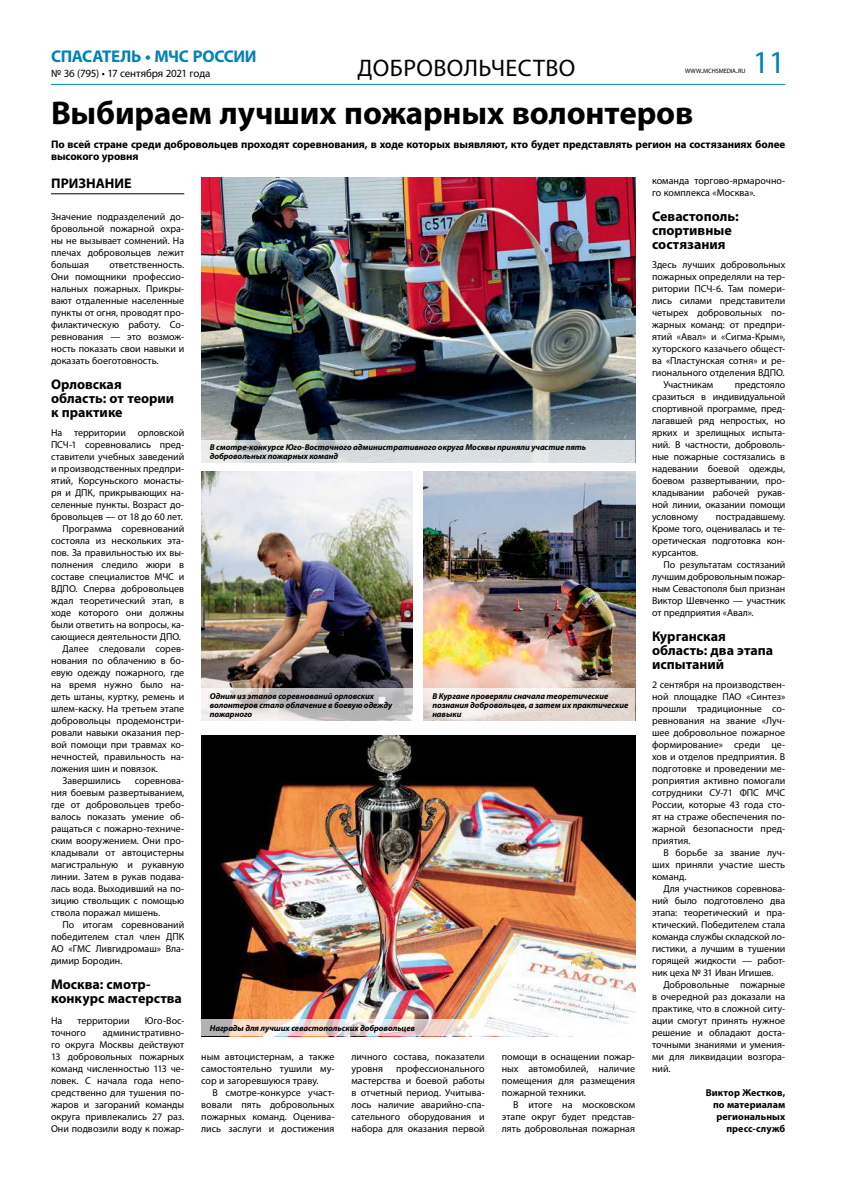
<style>
.page{position:relative;width:842px;height:1191px;background:#fff}
.page>*{position:absolute;margin:0;border:0;box-sizing:border-box;transform-origin:0 0}
.t1{font:700 33px "Myriad Pro";letter-spacing:-.005em;color:#000}
.t2{font:32px "Myriad Pro";color:#0082ba}
.t3{font:24px "Myriad Pro";color:#000}
.t4{font:700 17px "Myriad Pro";letter-spacing:-.02em;color:#0082ba}
.t5{font:700 14px/14px "Myriad Pro";color:#000}
.t6{font:700 11px/12px "Myriad Pro";letter-spacing:-.005em;color:#000}
.t7{font:11px "Myriad Pro";letter-spacing:-.02em;color:#000}
.t8{font:10px/12px "Myriad Pro";color:#000;text-align:justify}
.t9{font:700 10px/12px "Myriad Pro";letter-spacing:.01em;color:#000;text-align:right}
.t10{font:italic 700 8.5px/9px "Myriad Pro";letter-spacing:-.01em;color:#000}
.t11{font:6.3px "Myriad Pro";letter-spacing:-.01em;color:#000}
.s1{font-size:9px}
</style>
<div class="page">
<hr style="left:51px;top:84px;width:734px;height:1px;background:#0087bb">
<hr style="left:51px;top:193px;width:133px;height:1px;background:#000">
<img style="left:424px;top:472px;width:211px;height:216px">
<img style="left:201px;top:472px;width:211px;height:216px">
<img style="left:201px;top:177px;width:434px;height:263px">
<img style="left:201px;top:736px;width:434px;height:283px">
<svg style="left:201px;top:440px;width:434px;height:22px;background:#d9dddf"></svg>
<svg style="left:201px;top:1019px;width:427px;height:17px"></svg>
<svg style="left:201px;top:688px;width:211px;height:32px"></svg>
<svg style="left:424px;top:688px;width:211px;height:32px;background:#ece2dd"></svg>
<h3 class="t4" style="left:51px;top:47px;width:207px">СПАСАТЕЛЬ • МЧС РОССИИ</h3>
<p class="t7" style="left:51px;top:67px;width:161px">№ 36 (795) • 17 сентября 2021 года</p>
<h3 class="t3" style="left:357px;top:53px;width:16px">добровол</h3>
<h3 class="t3" style="left:478px;top:53px;width:28px">ьчество</h3>
<p class="t11" style="left:685px;top:67px;width:62px">WWW<span class="s1">.</span>MCHSMEDIA<span class="s1">.</span>RU</p>
<h1 class="t1" style="left:51px;top:95px;width:644px">Выбираем лучших пожарных волонтеров</h1>
<p class="t6" style="left:51px;top:138px;width:736px">По всей стране среди добровольцев проходят соревнования, в ходе которых выявляют, кто будет представлять регион на состязаниях более высокого уровня</p>
<h3 class="t5" style="left:51px;top:176px;width:82px">ПРИЗНАНИЕ</h3>
<p class="t8" style="left:51px;top:210px;width:135px">Значение подразделений до&shy;бровольной пожарной охра&shy;ны не вызывает сомнений. На плечах добровольцев лежит большая</p>
<h2 class="t2" style="left:753px;top:42px;width:34px">11</h2>
<p class="t8" style="left:652px;top:174px;width:135px">команда торгово-ярмарочно&shy;го комплекса «Москва».</p>
<h3 class="t5" style="left:652px;top:209px;width:88px">Севастополь: спортивные состязания</h3>
<p class="t8" style="left:652px;top:258px;width:135px">Здесь лучших добровольных</p>
<p class="t8" style="left:652px;top:270px;width:135px">пожарных определяли на тер-</p>
<p class="t8" style="left:652px;top:282px;width:135px">ритории ПСЧ-6. Там помери-</p>
<p class="t8" style="left:652px;top:294px;width:135px">лись силами представители</p>
<p class="t8" style="left:652px;top:306px;width:135px">четырех добровольных по-</p>
<p class="t8" style="left:652px;top:318px;width:135px">жарных команд: от предпри-</p>
<p class="t8" style="left:652px;top:330px;width:135px">ятий «Авал» и «Сигма-Крым»,</p>
<p class="t8" style="left:652px;top:342px;width:135px">хуторского казачьего общест-</p>
<p class="t8" style="left:652px;top:354px;width:135px">ва «Пластунская сотня» и ре-</p>
<p class="t8" style="left:652px;top:366px;width:134px">гионального отделения ВДПО.</p>
<p class="t8" style="left:663px;top:378px;width:51px">Участникам</p>
<p class="t8" style="left:51px;top:258px;width:135px;text-indent:58px">ответственность.<br>Они помощники профессио&shy;нальных пожарных. Прикры&shy;вают отдаленные населенные пункты от огня, проводят про&shy;филактическую работу. Со&shy;ревнования — это возмож&shy;ность показать свои навыки и доказать боеготовность.</p>
<h3 class="t5" style="left:51px;top:377px;width:125px">Орловская область: от теории к практике</h3>
<p class="t8" style="left:51px;top:426px;width:135px">На территории орловской</p>
<p class="t8" style="left:51px;top:438px;width:135px">ПСЧ-1 соревновались пред-</p>
<p class="t8" style="left:51px;top:450px;width:135px">ставители учебных заведений</p>
<p class="t8" style="left:51px;top:462px;width:135px">и производственных предпри-</p>
<p class="t8" style="left:51px;top:474px;width:135px">ятий, Корсуньского монасты-</p>
<p class="t8" style="left:51px;top:486px;width:135px">ря и ДПК, прикрывающих на-</p>
<p class="t8" style="left:51px;top:498px;width:135px">селенные пункты. Возраст до-</p>
<p class="t8" style="left:51px;top:510px;width:133px">бровольцев — от 18 до 60 лет.</p>
<p class="t8" style="left:62px;top:522px;width:123px">Программа соревнований</p>
<p class="t8" style="left:51px;top:534px;width:135px">состояла из нескольких эта-</p>
<p class="t8" style="left:51px;top:546px;width:135px">пов. За правильностью их вы-</p>
<p class="t8" style="left:51px;top:558px;width:135px">полнения следило жюри в</p>
<p class="t8" style="left:51px;top:570px;width:135px">составе специалистов МЧС и</p>
<p class="t8" style="left:51px;top:582px;width:135px">ВДПО. Сперва добровольцев</p>
<p class="t8" style="left:51px;top:594px;width:135px">ждал теоретический этап, в</p>
<p class="t8" style="left:51px;top:606px;width:135px">ходе которого они должны</p>
<p class="t8" style="left:51px;top:618px;width:135px">были ответить на вопросы, ка-</p>
<p class="t8" style="left:51px;top:630px;width:132px">сающиеся деятельности ДПО.</p>
<p class="t8" style="left:62px;top:642px;width:123px">Далее следовали сорев-</p>
<p class="t8" style="left:51px;top:654px;width:135px">нования по облачению в бо-</p>
<p class="t8" style="left:51px;top:666px;width:135px">евую одежду пожарного, где</p>
<p class="t8" style="left:51px;top:678px;width:135px">на время нужно было на-</p>
<p class="t8" style="left:51px;top:690px;width:135px">деть штаны, куртку, ремень и</p>
<p class="t8" style="left:51px;top:702px;width:135px">шлем-каску. На третьем этапе</p>
<p class="t8" style="left:51px;top:714px;width:135px">добровольцы продемонстри-</p>
<p class="t8" style="left:51px;top:726px;width:135px">ровали навыки оказания пер-</p>
<p class="t8" style="left:51px;top:738px;width:135px">вой помощи при травмах ко-</p>
<p class="t8" style="left:51px;top:750px;width:135px">нечностей, правильность на-</p>
<p class="t8" style="left:51px;top:762px;width:109px">ложения шин и повязок.</p>
<p class="t8" style="left:62px;top:774px;width:60px">Завершились</p>
<p class="t8" style="left:652px;top:378px;width:135px;text-indent:83px">предстояло сразиться в индивидуальной спортивной программе, пред&shy;лагавшей ряд непростых, но ярких и зрелищных испыта&shy;ний. В частности, доброволь&shy;ные пожарные состязались в надевании боевой одежды, боевом развертывании, про&shy;кладывании рабочей рукав&shy;ной линии, оказании помощи условному</p>
<p class="t10" style="left:210px;top:443px;width:378px">В смотре-конкурсе Юго-Восточного административного округа Москвы приняли участие пять добровольных пожарных команд</p>
<p class="t8" style="left:652px;top:510px;width:135px;text-indent:64px">пострадавшему.<br>Кроме того, оценивалась и те&shy;оретическая подготовка кон&shy;курсантов.</p>
<p class="t8" style="left:652px;top:558px;width:135px;text-indent:11px">По результатам состязаний лучшим добровольным пожар&shy;ным Севастополя был признан Виктор Шевченко — участник от предприятия «Авал».</p>
<h3 class="t5" style="left:652px;top:629px;width:123px">Курганская область: два этапа испытаний</h3>
<p class="t8" style="left:652px;top:678px;width:135px">2 сентября на производствен&shy;ной площадке ПАО «Синтез» прошли традиционные со&shy;ревнования на звание «Луч&shy;шее добровольное пожарное формирование» среди це&shy;хов и отделов предприятия. В подготовке и проведении ме&shy;роприятия активно помогали сотрудники СУ-71 ФПС МЧС России, которые 43 года сто&shy;ят на страже обеспечения по&shy;жарной безопасности пред&shy;приятия.</p>
<p class="t8" style="left:652px;top:846px;width:135px;text-indent:11px">В борьбе за звание луч&shy;ших приняли участие шесть команд.</p>
<p class="t8" style="left:652px;top:882px;width:135px;text-indent:11px">Для участников соревнова&shy;ний было подготовлено два этапа: теоретический и пра&shy;ктический. Победителем стала команда службы складской ло&shy;гистики, а лучшим в тушении горящей жидкости — работ&shy;ник цеха № 31 Иван Игишев.</p>
<p class="t8" style="left:652px;top:978px;width:135px;text-indent:11px">Добровольные пожарные в очередной раз доказали на практике, что в сложной ситу&shy;ации смогут принять нужное решение и обладают доста&shy;точными знаниями и умения&shy;ми для ликвидации возгора&shy;ний.</p>
<p class="t9" style="left:706px;top:1086px;width:81px">Виктор Жестков, по материалам региональных пресс-служб</p>
<p class="t10" style="left:210px;top:691px;width:184px">Одним из этапов соревнований орловских волонтеров стало облачение в боевую одежду пожарного</p>
<p class="t10" style="left:432px;top:691px;width:198px">В Кургане проверяли сначала теоретические познания добровольцев, а затем их практические навыки</p>
<p class="t8" style="left:51px;top:774px;width:135px;text-indent:84px">соревнова&shy;ния боевым развертыванием, где от добровольцев требо&shy;валось показать умение об&shy;ращаться с пожарно-техниче&shy;ским вооружением. Они про&shy;кладывали от автоцистерны магистральную и рукавную линии. Затем в рукав подава&shy;лась вода. Выходивший на по&shy;зицию ствольщик с помощью ствола поражал мишень.</p>
<p class="t8" style="left:51px;top:918px;width:135px;text-indent:11px">По итогам соревнований победителем стал член ДПК АО «ГМС Ливгидромаш» Вла&shy;димир Бородин.</p>
<h3 class="t5" style="left:51px;top:977px;width:132px">Москва: смотр&shy;конкурс мастерства</h3>
<p class="t8" style="left:51px;top:1014px;width:13px">На</p>
<p class="t8" style="left:77px;top:1014px;width:54px">территории</p>
<p class="t8" style="left:145px;top:1014px;width:41px">Юго-Вос-</p>
<p class="t8" style="left:51px;top:1026px;width:36px">точного</p>
<p class="t10" style="left:210px;top:1024px;width:207px">Награды для лучших севастопольских добровольцев</p>
<p class="t8" style="left:51px;top:1026px;width:135px;text-indent:52px">административно&shy;го округа Москвы действуют 13 добровольных пожарных команд численностью 113 че&shy;ловек. С начала года непо&shy;средственно для тушения по&shy;жаров и загораний команды округа привлекались 27 раз.<br>Они подвозили воду к пожар-</p>
<p class="t8" style="left:352px;top:1062px;width:135px;text-indent:45px">профессионального мастерства и боевой работы в отчетный период. Учитыва&shy;лось наличие аварийно-спа&shy;сательного оборудования и набора для оказания первой</p>
<p class="t8" style="left:502px;top:1050px;width:135px">помощи в оснащении пожар&shy;ных автомобилей, наличие помещения для размещения пожарной техники.</p>
<p class="t8" style="left:352px;top:1050px;width:135px">личного состава, показатели уровня</p>
<p class="t8" style="left:201px;top:1050px;width:135px">ным автоцистернам, а также самостоятельно тушили му&shy;сор и загоревшуюся траву.</p>
<p class="t8" style="left:201px;top:1086px;width:135px;text-indent:11px">В смотре-конкурсе участ&shy;вовали пять добровольных пожарных команд. Оценива&shy;лись заслуги и достижения</p>
<p class="t8" style="left:502px;top:1098px;width:135px;text-indent:11px">В итоге на московском этапе округ будет представ&shy;лять добровольная пожарная</p>
</div>
